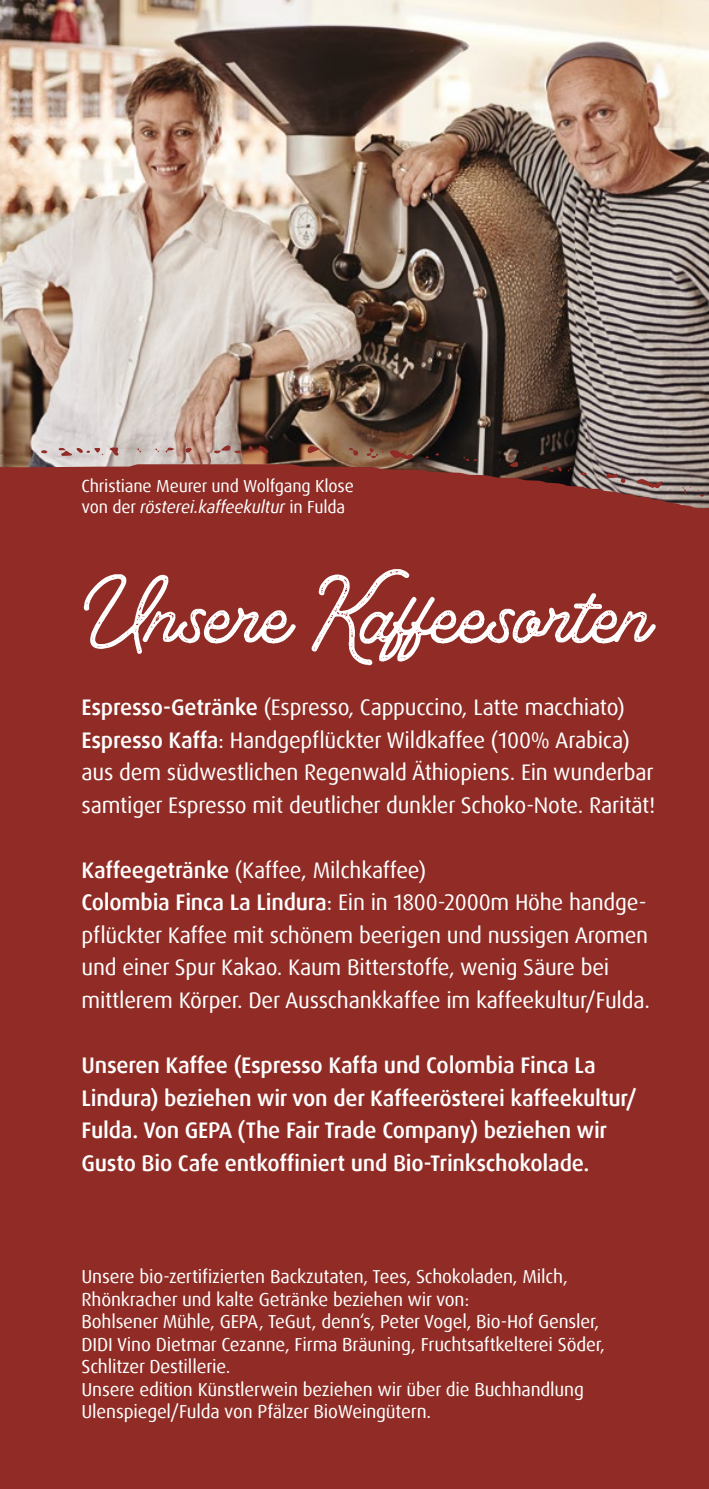
<style>
.page{position:relative;width:709px;height:1489px;background:#fff}
.page>*{position:absolute;margin:0;border:0;box-sizing:border-box;transform-origin:0 0}
.t1{font:68.75px "Thistails Rough";color:#fff}
.t2{font:22.5px/32.5px "Dax OT";letter-spacing:-.01em;color:#fff}
.t3{font:500 22.5px/32.5px "Dax OT";letter-spacing:-.01em;color:#fff}
.t4{font:18.75px/22.5px "Dax OT";letter-spacing:-.01em;color:#fff}
.t5{font:17.5px/21px "Dax OT";letter-spacing:-.01em;color:#fff}
.s1{font-style:italic}
.s2{font-weight:500}
</style>
<div class="page">
<div style="left:0;top:409px;width:709px;height:1079px;background:#902c25"></div>
<img style="left:0;top:0;width:709px;height:508px">
<p class="t5" style="left:81px;top:476px;width:274px">Christiane Meurer und Wolfgang Klose von der <span class="s1">rösterei.kaffeekultur</span> in Fulda</p>
<h1 class="t1" style="left:81px;top:579px;width:572px">Unsere Kaffeesorten</h1>
<p class="t2" style="left:81px;top:691px;width:575px"><span class="s2">Espresso-Getränke</span> (Espresso, Cappuccino, Latte macchiato)<br><span class="s2">Espresso Kaffa</span>: Handgepflückter Wildkaffee (100% Arabica) aus dem südwestlichen Regenwald Äthiopiens. Ein wunderbar samtiger Espresso mit deutlicher dunkler Schoko-Note. Rarität!</p>
<p class="t2" style="left:81px;top:854px;width:570px"><span class="s2">Kaffeegetränke</span> (Kaffee, Milchkaffee)<br><span class="s2">Colombia Finca La Lindura</span>: Ein in 1800-2000m Höhe handge&shy;pflückter Kaffee mit schönem beerigen und nussigen Aromen und einer Spur Kakao. Kaum Bitterstoffe, wenig Säure bei mittlerem Körper. Der Ausschankkaffee im kaffeekultur/Fulda.</p>
<p class="t3" style="left:81px;top:1049px;width:557px">Unseren Kaffee (Espresso Kaffa und Colombia Finca La Lindura) beziehen wir von der Kaffeerösterei kaffeekultur/ Fulda. Von GEPA (The Fair Trade Company) beziehen wir Gusto Bio Cafe entkoffiniert und Bio-Trinkschokolade.</p>
<p class="t4" style="left:81px;top:1265px;width:525px">Unsere bio-zertifizierten Backzutaten, Tees, Schokoladen, Milch, Rhönkracher und kalte Getränke beziehen wir von:<br>Bohlsener Mühle, GEPA, TeGut, denn‘s, Peter Vogel, Bio-Hof Gensler, DIDI Vino Dietmar Cezanne, Firma Bräuning, Fruchtsaftkelterei Söder, Schlitzer Destillerie.<br>Unsere edition Künstlerwein beziehen wir über die Buchhandlung Ulenspiegel/Fulda von Pfälzer BioWeingütern.</p>
</div>
